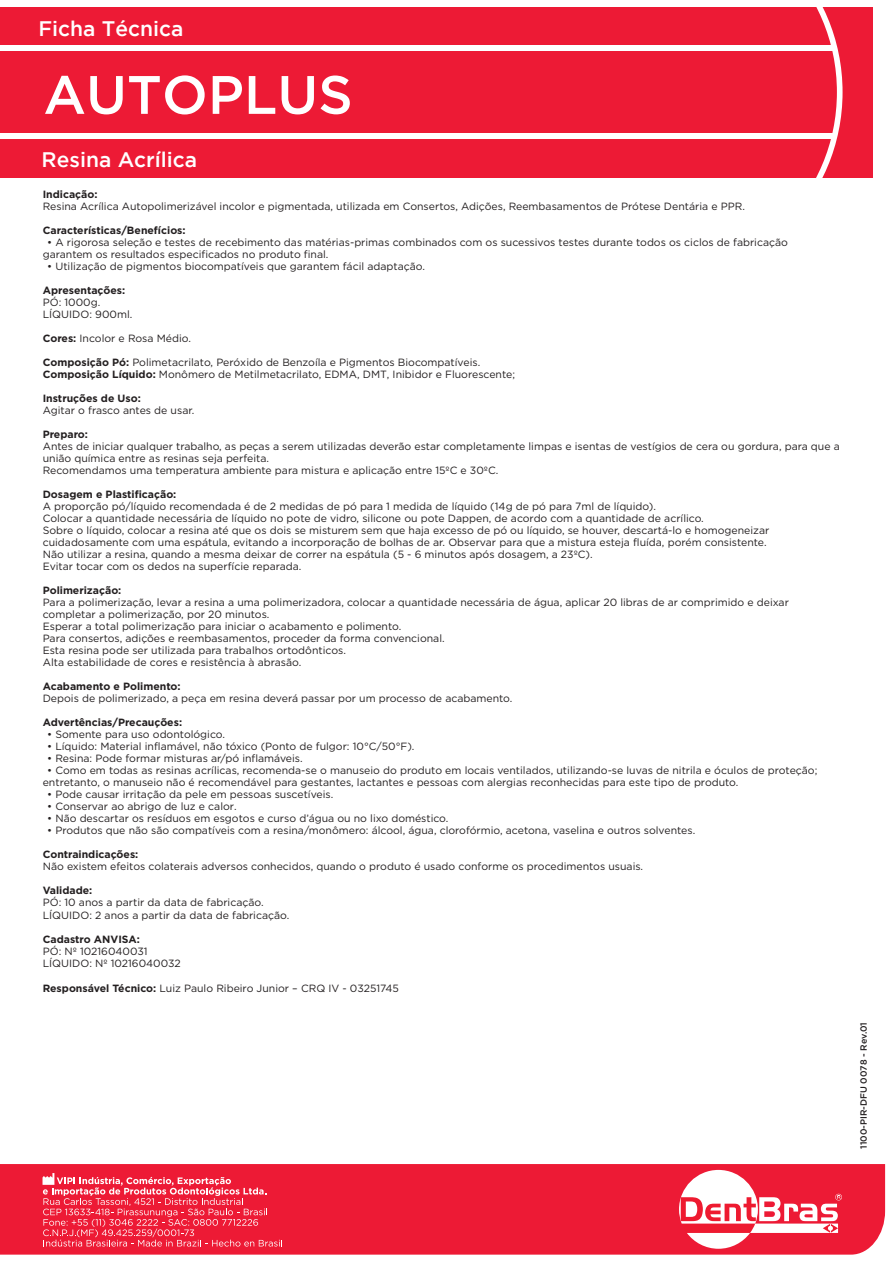
<style>
.page{position:relative;width:893px;height:1263px;background:#fff}
.page>*{position:absolute;margin:0;border:0;box-sizing:border-box;transform-origin:0 0}
.t1{font:500 54px "Gotham";color:#fff}
.t2{font:500 21px "Gotham";color:#fff}
.t3{font:10.5px/12px "Gotham";color:#231f20}
.t4{font:700 10.5px "Gotham";color:#231f20}
.t5{font:500 9px "Gotham";color:#231f20}
.s1{font-weight:700}
</style>
<div class="page">
<div style="left:0;top:1164px;width:885px;height:90px;background:#ed1a35"></div>
<div style="left:0;top:7px;width:873px;height:170px;background:#ed1a35"></div>
<svg style="left:816px;top:7px;width:26px;height:170px"></svg>
<div style="left:0;top:133px;width:835px;height:6px;background:#fff"></div>
<div style="left:0;top:45px;width:833px;height:6px;background:#fff"></div>
<svg style="left:679px;top:1170px;width:163px;height:79px"></svg>
<svg style="left:43px;top:1173px;width:239px;height:73px;background:#ef3e55"></svg>
<h2 class="t2" style="left:38px;top:16px;width:147px">Ficha Técnica</h2>
<h1 class="t1" style="left:43px;top:64px;width:311px">AUTOPLUS</h1>
<h2 class="t2" style="left:42px;top:148px;width:157px">Resina Acrílica</h2>
<p class="t4" style="left:43px;top:188px;width:56px">Indicação:</p>
<p class="t3" style="left:43px;top:200px;width:704px">Resina Acrílica Autopolimerizável incolor e pigmentada, utilizada em Consertos, Adições, Reembasamentos de Prótese Dentária e PPR.</p>
<p class="t4" style="left:43px;top:224px;width:144px">Características/Benefícios:</p>
<p class="t3" style="left:43px;top:236px;width:747px;text-indent:4px">• A rigorosa seleção e testes de recebimento das matérias-primas combinados com os sucessivos testes durante todos os ciclos de fabricação garantem os resultados especificados no produto final.</p>
<p class="t3" style="left:47px;top:260px;width:379px">• Utilização de pigmentos biocompatíveis que garantem fácil adaptação.</p>
<p class="t4" style="left:43px;top:284px;width:84px">Apresentações:</p>
<p class="t3" style="left:43px;top:296px;width:91px">PÓ: 1000g.<br>LÍQUIDO: 900ml.</p>
<p class="t3" style="left:43px;top:332px;width:150px"><span class="s1">Cores:</span> Incolor e Rosa Médio.</p>
<p class="t3" style="left:43px;top:356px;width:474px"><span class="s1">Composição Pó:</span> Polimetacrilato, Peróxido de Benzoíla e Pigmentos Biocompatíveis.<br><span class="s1">Composição Líquido:</span> Monômero de Metilmetacrilato, EDMA, DMT, Inibidor e Fluorescente;</p>
<p class="t4" style="left:43px;top:392px;width:100px">Instruções de Uso:</p>
<p class="t3" style="left:43px;top:404px;width:153px">Agitar o frasco antes de usar.</p>
<p class="t4" style="left:43px;top:428px;width:47px">Preparo:</p>
<p class="t3" style="left:43px;top:440px;width:799px">Antes de iniciar qualquer trabalho, as peças a serem utilizadas deverão estar completamente limpas e isentas de vestígios de cera ou gordura, para que a união química entre as resinas seja perfeita.<br>Recomendamos uma temperatura ambiente para mistura e aplicação entre 15ºC e 30ºC.</p>
<p class="t4" style="left:43px;top:488px;width:135px">Dosagem e Plastificação:</p>
<p class="t3" style="left:43px;top:500px;width:728px">A proporção pó/líquido recomendada é de 2 medidas de pó para 1 medida de líquido (14g de pó para 7ml de líquido).<br>Colocar a quantidade necessária de líquido no pote de vidro, silicone ou pote Dappen, de acordo com a quantidade de acrílico.<br>Sobre o líquido, colocar a resina até que os dois se misturem sem que haja excesso de pó ou líquido, se houver, descartá-lo e homogeneizar cuidadosamente com uma espátula, evitando a incorporação de bolhas de ar. Observar para que a mistura esteja fluída, porém consistente.<br>Não utilizar a resina, quando a mesma deixar de correr na espátula (5 - 6 minutos após dosagem, a 23ºC).<br>Evitar tocar com os dedos na superfície reparada.</p>
<p class="t4" style="left:43px;top:584px;width:80px">Polimerização:</p>
<p class="t3" style="left:43px;top:596px;width:748px">Para a polimerização, levar a resina a uma polimerizadora, colocar a quantidade necessária de água, aplicar 20 libras de ar comprimido e deixar completar a polimerização, por 20 minutos.<br>Esperar a total polimerização para iniciar o acabamento e polimento.<br>Para consertos, adições e reembasamentos, proceder da forma convencional.<br>Esta resina pode ser utilizada para trabalhos ortodônticos.<br>Alta estabilidade de cores e resistência à abrasão.</p>
<p class="t4" style="left:43px;top:680px;width:139px">Acabamento e Polimento:</p>
<p class="t3" style="left:43px;top:692px;width:471px">Depois de polimerizado, a peça em resina deverá passar por um processo de acabamento.</p>
<p class="t4" style="left:43px;top:716px;width:141px">Advertências/Precauções:</p>
<p class="t3" style="left:47px;top:728px;width:179px">• Somente para uso odontológico.</p>
<p class="t3" style="left:47px;top:740px;width:369px">• Líquido: Material inflamável, não tóxico (Ponto de fulgor: 10°C/50°F).</p>
<p class="t3" style="left:47px;top:752px;width:257px">• Resina: Pode formar misturas ar/pó inflamáveis.</p>
<p class="t3" style="left:43px;top:764px;width:776px;text-indent:4px">• Como em todas as resinas acrílicas, recomenda-se o manuseio do produto em locais ventilados, utilizando-se luvas de nitrila e óculos de proteção; entretanto, o manuseio não é recomendável para gestantes, lactantes e pessoas com alergias reconhecidas para este tipo de produto.</p>
<p class="t3" style="left:47px;top:788px;width:288px">• Pode causar irritação da pele em pessoas suscetíveis.</p>
<p class="t3" style="left:47px;top:800px;width:191px">• Conservar ao abrigo de luz e calor.</p>
<p class="t3" style="left:47px;top:812px;width:403px">• Não descartar os resíduos em esgotos e curso d’água ou no lixo doméstico.</p>
<p class="t3" style="left:47px;top:824px;width:650px">• Produtos que não são compatíveis com a resina/monômero: álcool, água, clorofórmio, acetona, vaselina e outros solventes.</p>
<p class="t4" style="left:43px;top:848px;width:97px">Contraindicações:</p>
<p class="t3" style="left:43px;top:860px;width:602px">Não existem efeitos colaterais adversos conhecidos, quando o produto é usado conforme os procedimentos usuais.</p>
<p class="t4" style="left:43px;top:884px;width:51px">Validade:</p>
<p class="t3" style="left:43px;top:896px;width:248px">PÓ: 10 anos a partir da data de fabricação.<br>LÍQUIDO: 2 anos a partir da data de fabricação.</p>
<p class="t4" style="left:43px;top:932px;width:99px">Cadastro ANVISA:</p>
<p class="t3" style="left:43px;top:944px;width:140px">PÓ: Nº 10216040031<br>LÍQUIDO: Nº 10216040032</p>
<p class="t3" style="left:43px;top:982px;width:358px"><span class="s1">Responsável Técnico:</span> Luiz Paulo Ribeiro Junior – CRQ IV - 03251745</p>
<p class="t5" style="left:858px;top:1149px;width:128px;rotate:-90deg">1100-PIR-DFU 0078 - Rev.01</p>
</div>
